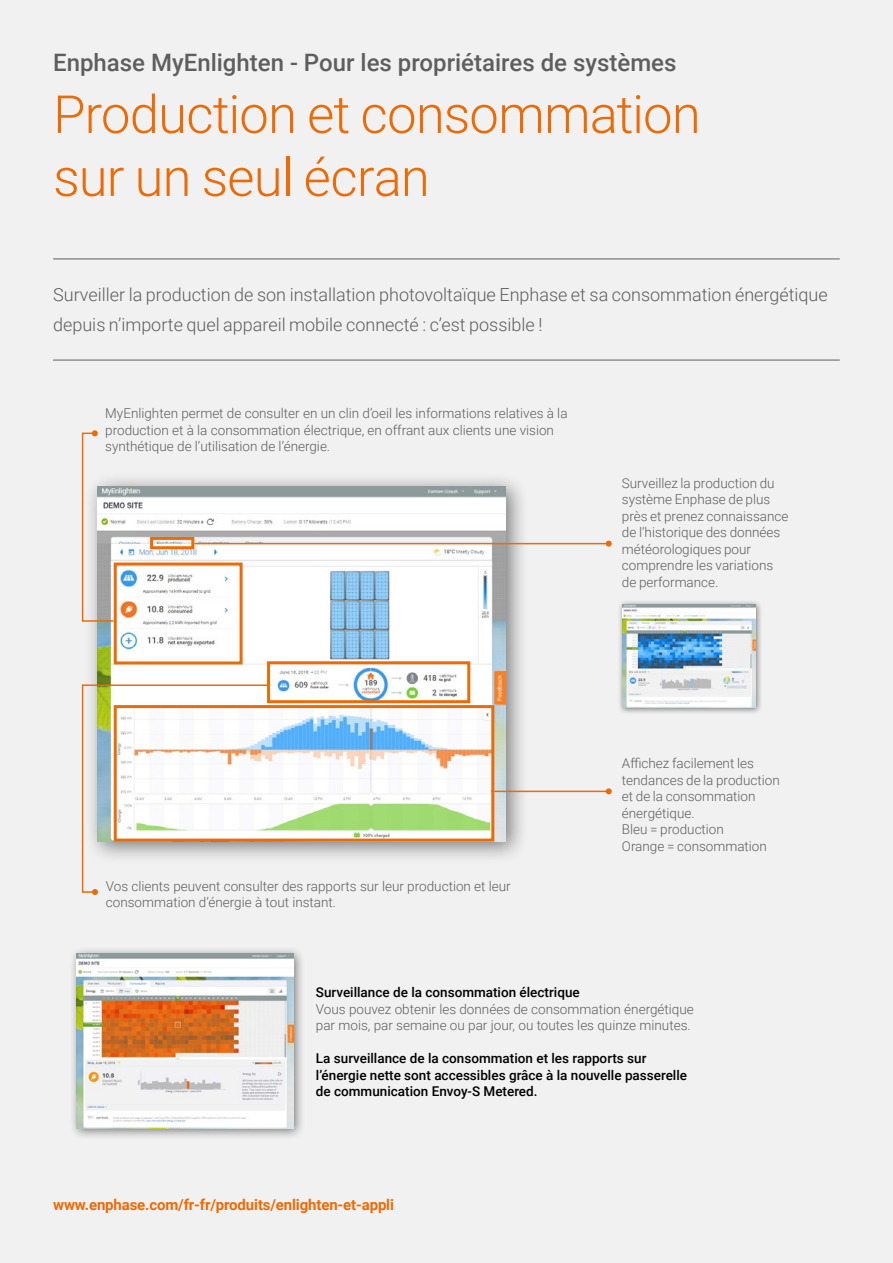
<style>
.page{position:relative;width:893px;height:1263px;background:#f1f1f1}
.page>*{position:absolute;margin:0;border:0;box-sizing:border-box;transform-origin:0 0}
.t1{font:300 52.5px/63px "Roboto";letter-spacing:-.015em;color:#ed6b06}
.t2{font:500 24px "Roboto";color:#5f5e5e}
.t3{font:300 18px/30px "Roboto";color:#5f5e5e}
.t4{font:700 15px "Roboto";letter-spacing:-.01em;color:#ed6b06}
.t5{font:300 13.5px/16.5px "Roboto";color:#5f5e5e}
.t6{font:500 13.5px/16.5px "Roboto";color:#000}
</style>
<div class="page">
<div style="left:83px;top:472px;width:446px;height:393px;background:#000;opacity:.5"></div>
<img style="left:98px;top:487px;width:408px;height:354px">
<hr style="left:53px;top:259px;width:787px;height:1px;background:#5f5e5e">
<hr style="left:53px;top:360px;width:787px;height:1px;background:#5f5e5e">
<div style="left:114px;top:705px;width:380px;height:136px;border:3px solid #ed6b06"></div>
<div style="left:114px;top:562px;width:129px;height:102px;border:3px solid #ed6b06"></div>
<div style="left:267px;top:661px;width:203px;height:42px;border:3px solid #ed6b06"></div>
<div style="left:150px;top:537px;width:44px;height:12px;border:3px solid #ed6b06"></div>
<hr style="left:491px;top:791px;width:118px;height:1px;background:#ed6b06">
<svg style="left:606px;top:788px;width:6px;height:6px"></svg>
<hr style="left:194px;top:543px;width:415px;height:1px;background:#ed6b06">
<svg style="left:606px;top:541px;width:6px;height:6px"></svg>
<svg style="left:81px;top:684px;width:188px;height:211px"></svg>
<svg style="left:81px;top:430px;width:34px;height:192px"></svg>
<div style="left:617px;top:599px;width:145px;height:116px;background:#000;opacity:.5"></div>
<img style="left:622px;top:604px;width:133px;height:103px">
<div style="left:69px;top:945px;width:237px;height:196px;background:#000;opacity:.5"></div>
<img style="left:77px;top:953px;width:216px;height:175px">
<h2 class="t2" style="left:53px;top:46px;width:625px">Enphase MyEnlighten - Pour les propriétaires de systèmes</h2>
<h1 class="t1" style="left:53px;top:81px;width:649px">Production et consommation sur un seul écran</h1>
<h3 class="t3" style="left:53px;top:279px;width:776px">Surveiller la production de son installation photovoltaïque Enphase et sa consommation énergétique depuis n’importe quel appareil mobile connecté : c’est possible !</h3>
<p class="t5" style="left:105px;top:405px;width:464px">MyEnlighten permet de consulter en un clin d’oeil les informations relatives à la production et à la consommation électrique, en offrant aux clients une vision synthétique de l’utilisation de l’énergie.</p>
<p class="t5" style="left:622px;top:474px;width:168px">Surveillez la production du système Enphase de plus près et prenez connaissance de l’historique des données météorologiques pour comprendre les variations de performance.</p>
<p class="t5" style="left:106px;top:877px;width:406px">Vos clients peuvent consulter des rapports sur leur production et leur consommation d’énergie à tout instant.</p>
<p class="t5" style="left:622px;top:755px;width:159px">Affichez facilement les tendances de la production et de la consommation énergétique.<br>Bleu = production<br>Orange = consommation</p>
<p class="t6" style="left:316px;top:984px;width:265px">Surveillance de la consommation électrique</p>
<p class="t5" style="left:316px;top:1000px;width:379px">Vous pouvez obtenir les données de consommation énergétique par mois, par semaine ou par jour, ou toutes les quinze minutes.</p>
<p class="t6" style="left:316px;top:1050px;width:373px">La surveillance de la consommation et les rapports sur l’énergie nette sont accessibles grâce à la nouvelle passerelle de communication Envoy-S Metered.</p>
<p class="t4" style="left:53px;top:1194px;width:342px">www.enphase.com/fr-fr/produits/enlighten-et-appli</p>
</div>
